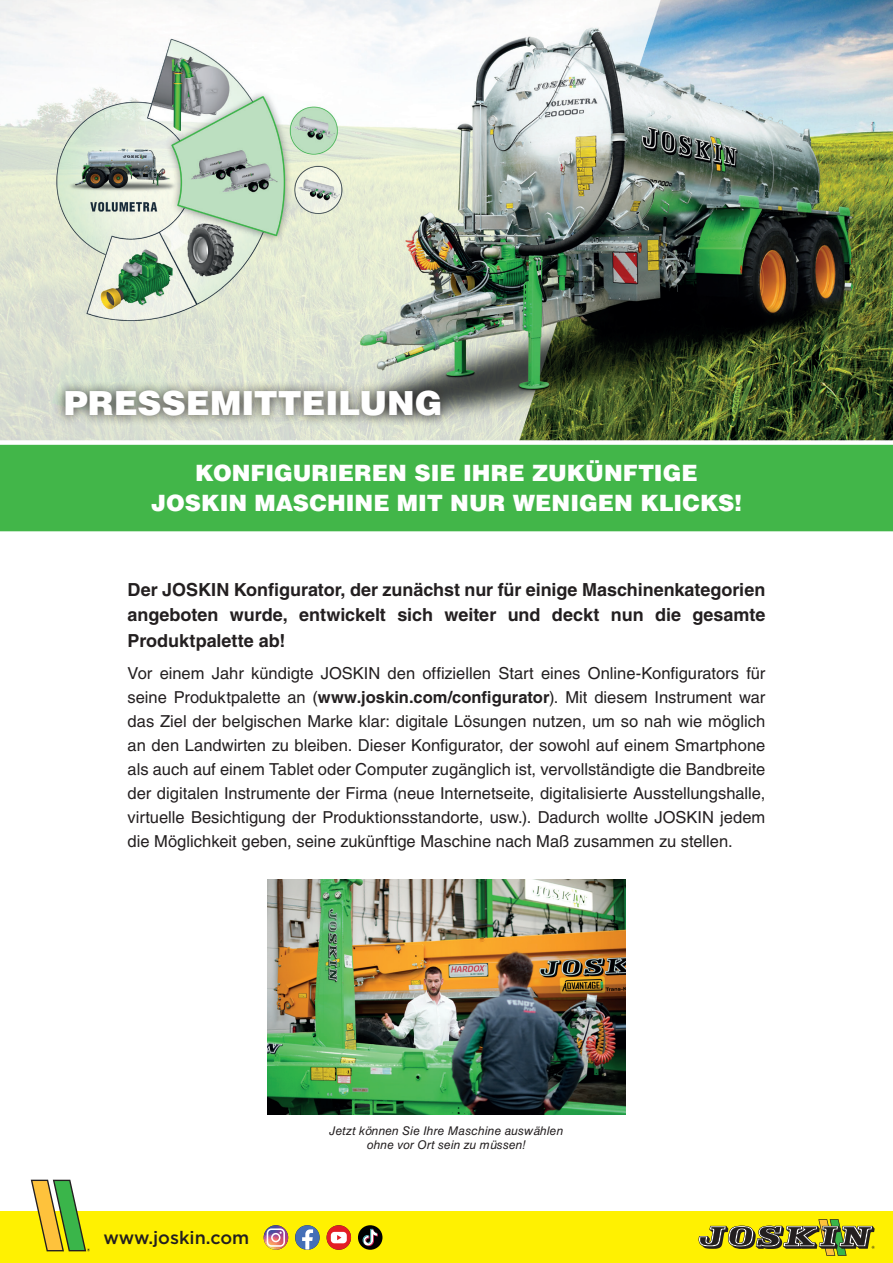
<style>
.page{position:relative;width:893px;height:1263px;background:#fff}
.page>*{position:absolute;margin:0;border:0;box-sizing:border-box;transform-origin:0 0}
.t1{font:900 33.3px "Helvetica LT Std";color:#fff}
.t2{font:900 22.5px/30px "Helvetica LT Std";color:#fff;text-align:center}
.t3{font:700 18px/25.5px "Helvetica LT Std";letter-spacing:-.005em;color:#231f20;text-align:justify}
.t4{font:500 18px "Gotham";color:#231f20}
.t5{font:16.5px/24px "Helvetica LT Std";color:#231f20;text-align:justify}
.t6{font:italic 12px/14.4px "Helvetica LT Std";letter-spacing:.01em;color:#231f20;text-align:center}
.s1{font-weight:700}
</style>
<div class="page">
<img style="left:0;top:0;width:893px;height:440px">
<div style="left:0;top:1211px;width:893px;height:52px;background:#fff101"></div>
<svg style="left:31px;top:1180px;width:59px;height:71px"></svg>
<svg style="left:264px;top:1225px;width:24px;height:25px"></svg>
<svg style="left:267px;top:1228px;width:18px;height:19px"></svg>
<svg style="left:295px;top:1225px;width:25px;height:25px"></svg>
<svg style="left:302px;top:1229px;width:11px;height:21px"></svg>
<svg style="left:327px;top:1225px;width:24px;height:25px"></svg>
<div style="left:331px;top:1232px;width:16px;height:11px;background:#fff;border-radius:4px"></div>
<svg style="left:337px;top:1235px;width:4px;height:5px"></svg>
<svg style="left:699px;top:1219px;width:176px;height:37px"></svg>
<svg style="left:358px;top:1225px;width:24px;height:25px"></svg>
<svg style="left:363px;top:1229px;width:15px;height:17px"></svg>
<div style="left:55px;top:380px;width:396px;height:46px;background:#231f20;opacity:.85"></div>
<div style="left:0;top:440px;width:893px;height:92px;background:#42b649"></div>
<img style="left:267px;top:879px;width:359px;height:236px">
<h1 class="t1" style="left:64px;top:381px;width:380px">PRESSEMITTEILUNG</h1>
<h2 class="t2" style="left:151px;top:457px;width:592px">KONFIGURIEREN SIE IHRE ZUKÜNFTIGE<br>JOSKIN MASCHINE MIT NUR WENIGEN KLICKS!</h2>
<p class="t3" style="left:128px;top:576px;width:639px">Der JOSKIN Konfigurator, der zunächst nur für einige Maschinenkategorien angeboten wurde, entwickelt sich weiter und deckt nun die gesamte Produktpalette ab!</p>
<p class="t5" style="left:128px;top:661px;width:639px">Vor einem Jahr kündigte JOSKIN den offiziellen Start eines Online-Konfigurators für seine Produktpalette an (<span class="s1">www.joskin.com/configurator</span>). Mit diesem Instrument war das Ziel der belgischen Marke klar: digitale Lösungen nutzen, um so nah wie möglich an den Landwirten zu bleiben. Dieser Konfigurator, der sowohl auf einem Smartphone als auch auf einem Tablet oder Computer zugänglich ist, vervollständigte die Bandbreite der digitalen Instrumente der Firma (neue Internetseite, digitalisierte Ausstellungshalle, virtuelle Besichtigung der Produktionsstandorte, usw.). Dadurch wollte JOSKIN jedem die Möglichkeit geben, seine zukünftige Maschine nach Maß zusammen zu stellen.</p>
<p class="t4" style="left:103px;top:1227px;width:147px">www.joskin.com</p>
<p class="t6" style="left:330px;top:1123px;width:235px">Jetzt können Sie Ihre Maschine auswählen ohne vor Ort sein zu müssen!</p>
</div>
